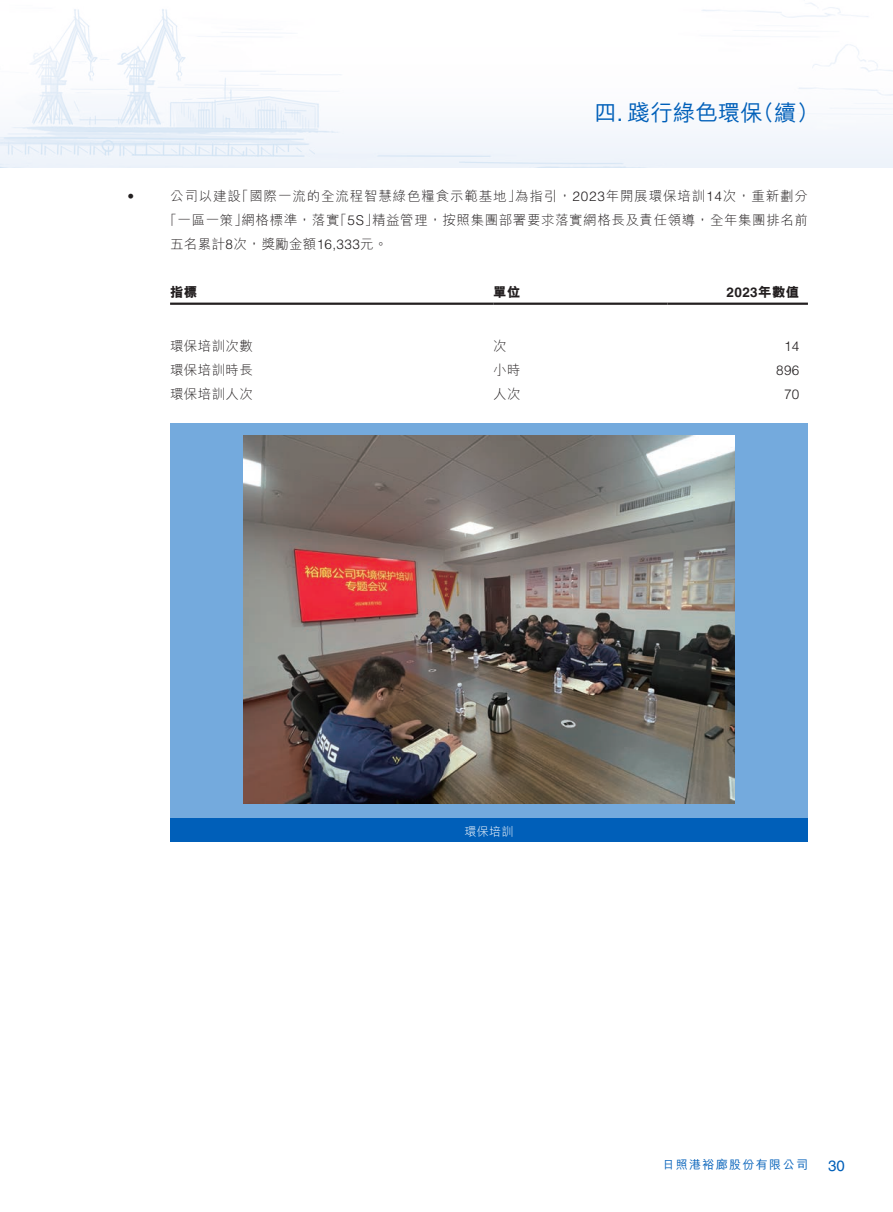
<style>
.page{position:relative;width:893px;height:1212px;background:#fff}
.page>*{position:absolute;margin:0;border:0;box-sizing:border-box;transform-origin:0 0}
.t1{font:500 22.5px "M Hei HK";color:#005fb9}
.t2{font:15px "Helvetica LT Std";color:#005fb9}
.t3{font:300 13.5px/24px "M Hei HK";letter-spacing:.045em;color:#231f20}
.t4{font:300 13.5px "Helvetica LT Std";letter-spacing:.03em;color:#231f20}
.t5{font:700 13.5px "Helvetica LT Std";color:#231f20}
.t6{font:800 13.5px "M Hei HK";color:#231f20}
.t7{font:500 12px "M Hei HK";letter-spacing:.115em;color:#005fb9}
.t8{font:300 12px "M Hei HK";color:#fff}
.s1{font-family:"Helvetica LT Std";font-weight:400}
.s2{font-family:"Helvetica LT Std"}
.s3{font-family:"M Hei HK";font-weight:800}
</style>
<div class="page">
<img style="left:0;top:3px;width:893px;height:165px">
<hr style="left:170px;top:303px;width:323px;height:2px;background:#231f20">
<hr style="left:493px;top:303px;width:175px;height:2px;background:#231f20">
<hr style="left:668px;top:303px;width:140px;height:2px;background:#231f20">
<div style="left:170px;top:423px;width:638px;height:395px;background:#74aadd"></div>
<div style="left:170px;top:818px;width:638px;height:24px;background:#005fb9"></div>
<img style="left:244px;top:436px;width:490px;height:367px">
<p class="t4" style="left:128px;top:188px;width:8px">•</p>
<h1 class="t1" style="left:594px;top:96px;width:170px">四<span class="s1">.</span> 踐行綠色環保</h1>
<h1 class="t1" style="left:752px;top:96px;width:69px">（續(</h1>
<p class="t3" style="left:235px;top:184px;width:288px">「國際一流的全流程智慧綠色糧食示範基地」</p>
<p class="t3" style="left:515px;top:184px;width:294px">為指引，<span class="s2">2023</span>年開展環保培訓<span class="s2">14</span>次，重新劃分</p>
<p class="t3" style="left:170px;top:184px;width:72px">公司以建設</p>
<p class="t3" style="left:242px;top:208px;width:99px">網格標準，落實</p>
<p class="t3" style="left:372px;top:208px;width:437px">精益管理，按照集團部署要求落實網格長及責任領導，全年集團排名前</p>
<p class="t3" style="left:170px;top:208px;width:219px;text-indent:-7px">「一區一策」<br>五名累計 次<span class="s2">8</span> ，獎勵金額<span class="s2">16,333</span>元。</p>
<p class="t3" style="left:333px;top:208px;width:46px">「 <span class="s2">S5</span> 」</p>
<p class="t6" style="left:170px;top:285px;width:29px">指標</p>
<p class="t6" style="left:493px;top:285px;width:29px">單位</p>
<p class="t5" style="left:727px;top:284px;width:74px">2023<span class="s3">年數值</span></p>
<p class="t3" style="left:170px;top:334px;width:84px">環保培訓次數</p>
<p class="t3" style="left:493px;top:334px;width:15px">次</p>
<p class="t4" style="left:784px;top:338px;width:17px">14</p>
<p class="t3" style="left:170px;top:358px;width:84px">環保培訓時長</p>
<p class="t3" style="left:493px;top:358px;width:29px">小時</p>
<p class="t4" style="left:776px;top:362px;width:25px">896</p>
<p class="t3" style="left:170px;top:382px;width:84px">環保培訓人次</p>
<p class="t3" style="left:493px;top:382px;width:29px">人次</p>
<p class="t4" style="left:784px;top:386px;width:17px">70</p>
<p class="t8" style="left:464px;top:825px;width:51px">環保培訓</p>
<p class="t7" style="left:662px;top:1156px;width:147px">日照港裕廊股份有限公司</p>
<p class="t2" style="left:828px;top:1156px;width:18px">30</p>
</div>
